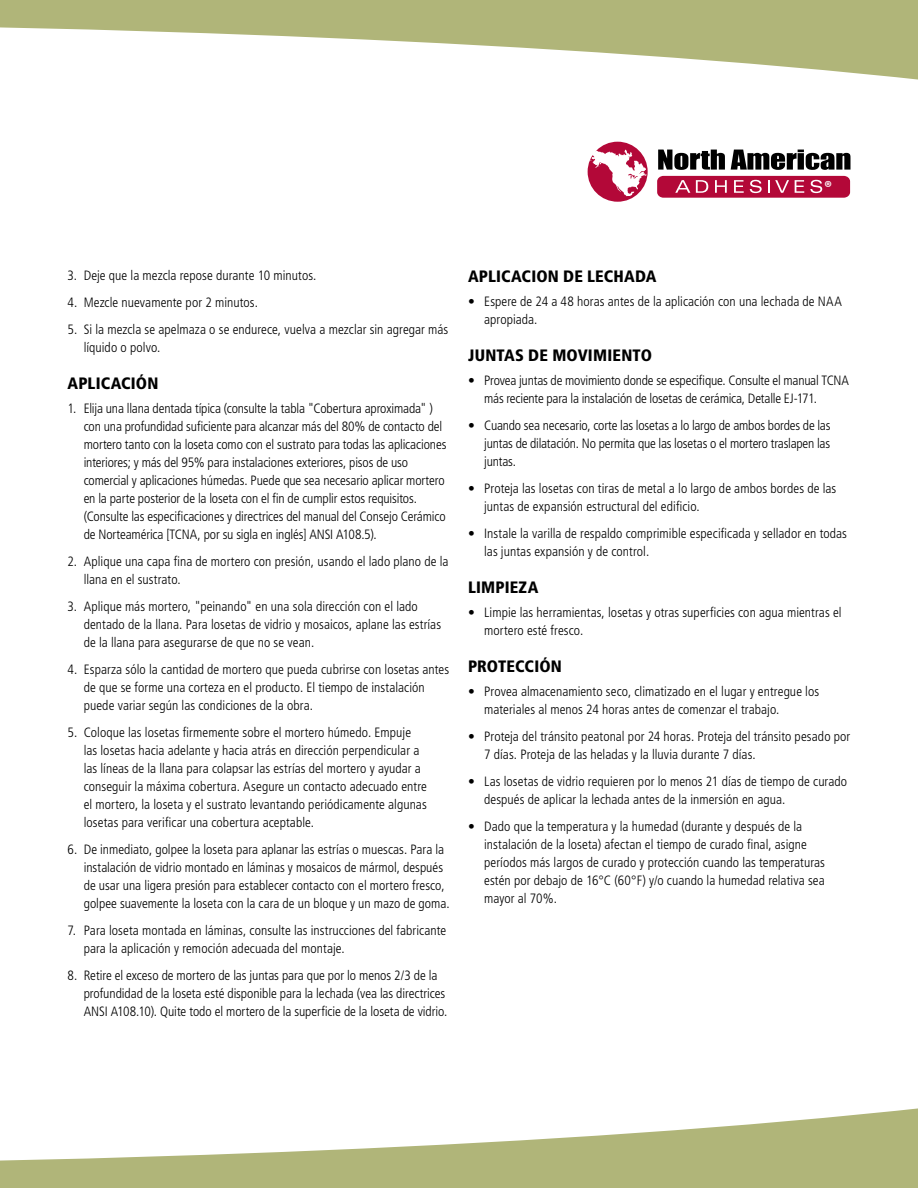
<style>
.page{position:relative;width:918px;height:1188px;background:#fff}
.page>*{position:absolute;margin:0;border:0;box-sizing:border-box;transform-origin:0 0}
.t1{font:700 17.7px "Myriad Pro";color:#fff}
.t2{font:900 condensed 16.5px "Frutiger LT Std";letter-spacing:.01em;color:#000}
.t3{font:300 condensed 13.5px/18px "Frutiger LT Std";letter-spacing:.005em;color:#000}
.t4{font:300 condensed 13.5px/18px "Frutiger LT Std";letter-spacing:-.015em;color:#000}
</style>
<div class="page">
<svg style="left:0;top:1108px;width:918px;height:80px;fill:#b0b579"></svg>
<svg style="left:0;top:0;width:918px;height:80px;fill:#b0b579"></svg>
<div style="left:588px;top:142px;width:60px;height:60px;background:#b30838;border-radius:50%"></div>
<svg style="left:658px;top:150px;width:67px;height:20px"></svg>
<svg style="left:731px;top:150px;width:119px;height:20px"></svg>
<svg style="left:590px;top:149px;width:57px;height:47px"></svg>
<div style="left:657px;top:176px;width:193px;height:22px;background:#b30838;border-radius:6px"></div>
<svg style="left:675px;top:180px;width:15px;height:13px"></svg>
<svg style="left:696px;top:180px;width:12px;height:13px"></svg>
<svg style="left:715px;top:180px;width:12px;height:13px"></svg>
<svg style="left:734px;top:180px;width:10px;height:13px"></svg>
<svg style="left:750px;top:180px;width:12px;height:13px"></svg>
<svg style="left:768px;top:180px;width:21px;height:13px"></svg>
<svg style="left:795px;top:180px;width:9px;height:13px"></svg>
<svg style="left:810px;top:180px;width:12px;height:13px"></svg>
<h1 class="t1" style="left:824px;top:175px;width:10px">®</h1>
<p class="t3" style="left:68px;top:267px;width:251px">3. Deje que la mezcla repose durante 10 minutos.</p>
<p class="t3" style="left:68px;top:294px;width:192px">4. Mezcle nuevamente por 2 minutos.</p>
<p class="t3" style="left:84px;top:321px;width:366px;text-indent:-16px">5. Si la mezcla se apelmaza o se endurece, vuelva a mezclar sin agregar más líquido o polvo.</p>
<p class="t2" style="left:68px;top:373px;width:92px">APLICACIÓN</p>
<p class="t3" style="left:84px;top:399px;width:364px;text-indent:-16px">1. Elija una llana dentada típica (consulte la tabla "Cobertura aproximada" ) con una profundidad suficiente para alcanzar más del 80% de contacto del mortero tanto con la loseta como con el sustrato para todas las aplicaciones interiores; y más del 95% para instalaciones exteriores, pisos de uso comercial y aplicaciones húmedas. Puede que sea necesario aplicar mortero en la parte posterior de la loseta con el fin de cumplir estos requisitos. (Consulte las especificaciones y directrices del manual del Consejo Cerámico de Norteamérica [TCNA, por su sigla en inglés] ANSI A108.5).</p>
<p class="t3" style="left:84px;top:552px;width:366px;text-indent:-16px">2. Aplique una capa fina de mortero con presión, usando el lado plano de la llana en el sustrato.</p>
<p class="t3" style="left:84px;top:597px;width:359px;text-indent:-16px">3. Aplique más mortero, "peinando" en una sola dirección con el lado dentado de la llana. Para losetas de vidrio y mosaicos, aplane las estrías de la llana para asegurarse de que no se vean.</p>
<p class="t3" style="left:84px;top:660px;width:367px;text-indent:-16px">4. Esparza sólo la cantidad de mortero que pueda cubrirse con losetas antes de que se forme una corteza en el producto. El tiempo de instalación puede variar según las condiciones de la obra.</p>
<p class="t3" style="left:84px;top:723px;width:345px;text-indent:-16px">5. Coloque las losetas firmemente sobre el mortero húmedo. Empuje las losetas hacia adelante y hacia atrás en dirección perpendicular a las líneas de la llana para colapsar las estrías del mortero y ayudar a conseguir la máxima cobertura. Asegure un contacto adecuado entre el mortero, la loseta y el sustrato levantando periódicamente algunas losetas para verificar una cobertura aceptable.</p>
<p class="t3" style="left:84px;top:840px;width:367px;text-indent:-16px">6. De inmediato, golpee la loseta para aplanar las estrías o muescas. Para la instalación de vidrio montado en láminas y mosaicos de mármol, después de usar una ligera presión para establecer contacto con el mortero fresco, golpee suavemente la loseta con la cara de un bloque y un mazo de goma.</p>
<p class="t3" style="left:84px;top:921px;width:364px;text-indent:-16px">7. Para loseta montada en láminas, consulte las instrucciones del fabricante para la aplicación y remoción adecuada del montaje.</p>
<p class="t3" style="left:84px;top:966px;width:365px;text-indent:-16px">8. Retire el exceso de mortero de las juntas para que por lo menos 2/3 de la profundidad de la loseta esté disponible para la lechada (vea las directrices<br>ANSI A108.10). Quite todo el mortero de la superficie de la loseta de vidrio.</p>
<p class="t2" style="left:468px;top:267px;width:190px">APLICACION DE LECHADA</p>
<p class="t3" style="left:484px;top:293px;width:359px;text-indent:-16px">• Espere de 24 a 48 horas antes de la aplicación con una lechada de NAA apropiada.</p>
<p class="t2" style="left:468px;top:345px;width:186px">JUNTAS DE MOVIMIENTO</p>
<p class="t4" style="left:484px;top:372px;width:366px;text-indent:-16px">• Provea juntas de movimiento donde se especifique. Consulte el manual TCNA más reciente para la instalación de losetas de cerámica, Detalle EJ-171.</p>
<p class="t3" style="left:484px;top:417px;width:348px;text-align:justify;text-indent:-16px">• Cuando sea necesario, corte las losetas a lo largo de ambos bordes de las juntas de dilatación. No permita que las losetas o el mortero traslapen las juntas.</p>
<p class="t3" style="left:484px;top:480px;width:354px;text-indent:-16px">• Proteja las losetas con tiras de metal a lo largo de ambos bordes de las juntas de expansión estructural del edificio.</p>
<p class="t3" style="left:484px;top:525px;width:364px;text-indent:-16px">• Instale la varilla de respaldo comprimible especificada y sellador en todas las juntas expansión y de control.</p>
<p class="t2" style="left:468px;top:577px;width:72px">LIMPIEZA</p>
<p class="t3" style="left:484px;top:603px;width:359px;text-indent:-16px">• Limpie las herramientas, losetas y otras superficies con agua mientras el mortero esté fresco.</p>
<p class="t2" style="left:468px;top:656px;width:95px">PROTECCIÓN</p>
<p class="t3" style="left:484px;top:682px;width:337px;text-indent:-16px">• Provea almacenamiento seco, climatizado en el lugar y entregue los materiales al menos 24 horas antes de comenzar el trabajo.</p>
<p class="t3" style="left:484px;top:727px;width:368px;text-indent:-16px">• Proteja del tránsito peatonal por 24 horas. Proteja del tránsito pesado por<br>7 días. Proteja de las heladas y la lluvia durante 7 días.</p>
<p class="t3" style="left:484px;top:772px;width:364px;text-indent:-16px">• Las losetas de vidrio requieren por lo menos 21 días de tiempo de curado después de aplicar la lechada antes de la inmersión en agua.</p>
<p class="t3" style="left:484px;top:817px;width:342px;text-indent:-16px">• Dado que la temperatura y la humedad (durante y después de la instalación de la loseta) afectan el tiempo de curado final, asigne períodos más largos de curado y protección cuando las temperaturas estén por debajo de 16°C (60°F) y/o cuando la humedad relativa sea mayor al 70%.</p>
</div>
